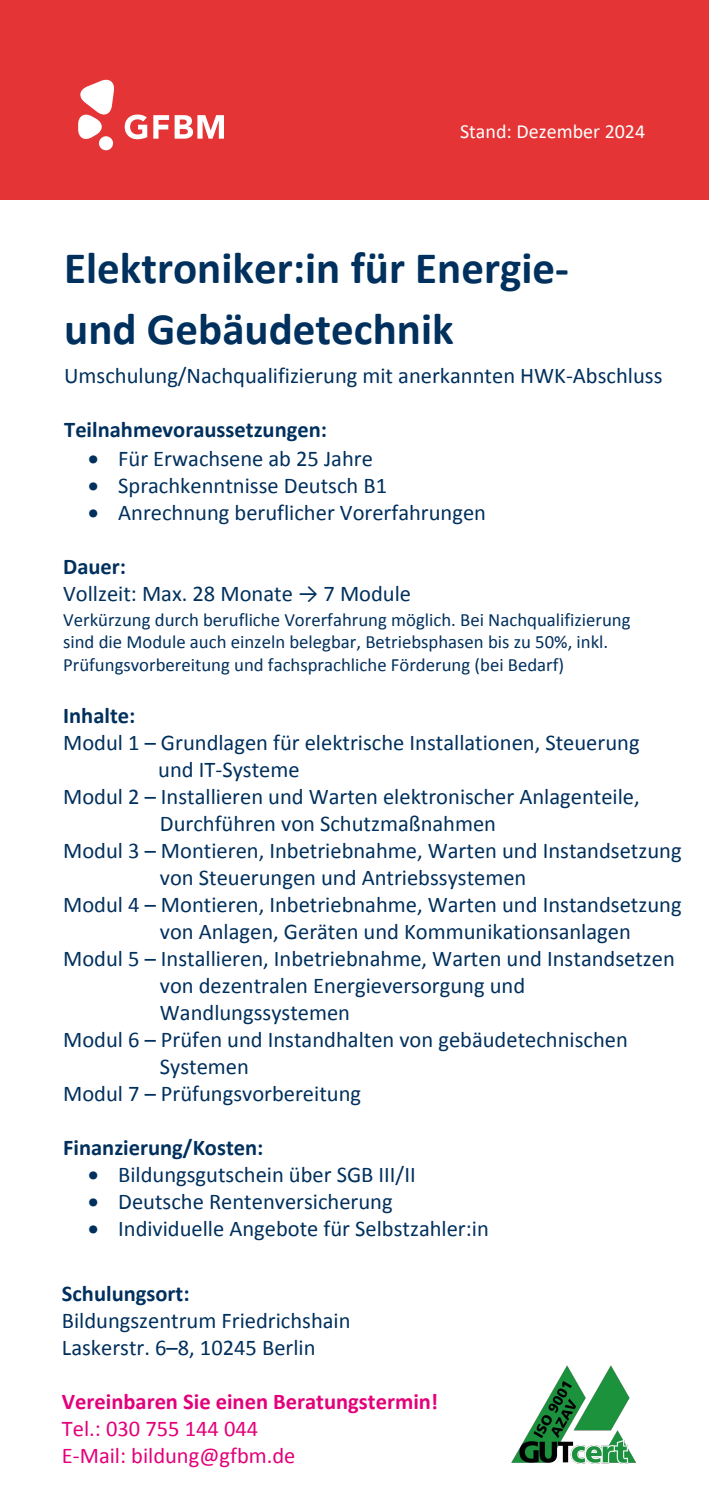
<style>
.page{position:relative;width:709px;height:1503px;background:#fff}
.page>*{position:absolute;margin:0;border:0;box-sizing:border-box;transform-origin:0 0}
.t1{font:700 45px/60.8px "Calibri";color:#00305d}
.t2{font:22.5px/27px "Calibri";color:#00305d}
.t3{font:700 22.5px "Calibri";color:#00305d}
.t4{font:22.5px/27px "Calibri";color:#e3007a}
.t5{font:700 22.5px "Calibri";color:#e3007a}
.t6{font:20px "Calibri";color:#fff}
.t7{font:18.75px/22.5px "Calibri";color:#00305d}
.s1{font-style:inherit}
</style>
<div class="page">
<div style="left:0;top:0;width:709px;height:200px;background:#e43435"></div>
<svg style="left:125px;top:115px;width:22px;height:24px"></svg>
<svg style="left:153px;top:115px;width:16px;height:24px"></svg>
<svg style="left:175px;top:115px;width:49px;height:24px"></svg>
<svg style="left:78px;top:79px;width:36px;height:62px"></svg>
<svg style="left:98px;top:136px;width:15px;height:15px"></svg>
<img style="left:511px;top:1365px;width:125px;height:99px">
<p class="t6" style="left:460px;top:119px;width:187px">Stand: Dezember 2024</p>
<h1 class="t1" style="left:64px;top:238px;width:506px">Elektroniker<span class="s1">:</span>in für Energie&shy;und Gebäudetechnik</h1>
<p class="t2" style="left:64px;top:362px;width:600px">Umschulung/Nachqualifizierung mit anerkannten HWK-Abschluss</p>
<p class="t3" style="left:64px;top:415px;width:264px">Teilnahmevoraussetzungen:</p>
<p class="t2" style="left:88px;top:445px;width:286px">• Für Erwachsene ab 25 Jahre</p>
<p class="t2" style="left:88px;top:472px;width:300px">• Sprachkenntnisse Deutsch B1</p>
<p class="t2" style="left:88px;top:499px;width:399px">• Anrechnung beruflicher Vorerfahrungen</p>
<p class="t3" style="left:63px;top:552px;width:64px">Dauer:</p>
<p class="t2" style="left:63px;top:580px;width:349px">Vollzeit: Max. 28 Monate → 7 Module</p>
<p class="t7" style="left:63px;top:608px;width:569px">Verkürzung durch berufliche Vorerfahrung möglich. Bei Nachqualifizierung sind die Module auch einzeln belegbar, Betriebsphasen bis zu 50%, inkl.<br>Prüfungsvorbereitung und fachsprachliche Förderung (bei Bedarf)</p>
<p class="t3" style="left:63px;top:701px;width:74px">Inhalte:</p>
<p class="t2" style="left:63px;top:729px;width:578px">Modul 1 – Grundlagen für elektrische Installationen, Steuerung</p>
<p class="t2" style="left:158px;top:756px;width:143px">und IT-Systeme</p>
<p class="t2" style="left:63px;top:783px;width:578px">Modul 2 – Installieren und Warten elektronischer Anlagenteile,</p>
<p class="t2" style="left:160px;top:810px;width:338px">Durchführen von Schutzmaßnahmen</p>
<p class="t2" style="left:63px;top:837px;width:620px">Modul 3 – Montieren, Inbetriebnahme, Warten und Instandsetzung</p>
<p class="t2" style="left:160px;top:864px;width:368px">von Steuerungen und Antriebssystemen</p>
<p class="t2" style="left:63px;top:891px;width:620px">Modul 4 – Montieren, Inbetriebnahme, Warten und Instandsetzung</p>
<p class="t2" style="left:160px;top:918px;width:472px">von Anlagen, Geräten und Kommunikationsanlagen</p>
<p class="t2" style="left:63px;top:945px;width:613px">Modul 5 – Installieren, Inbetriebnahme, Warten und Instandsetzen</p>
<p class="t2" style="left:160px;top:972px;width:367px">von dezentralen Energieversorgung und</p>
<p class="t2" style="left:160px;top:999px;width:192px">Wandlungssystemen</p>
<p class="t2" style="left:63px;top:1026px;width:566px">Modul 6 – Prüfen und Instandhalten von gebäudetechnischen</p>
<p class="t2" style="left:160px;top:1053px;width:91px">Systemen</p>
<p class="t2" style="left:63px;top:1080px;width:299px">Modul 7 – Prüfungsvorbereitung</p>
<p class="t3" style="left:63px;top:1133px;width:202px">Finanzierung/Kosten:</p>
<p class="t2" style="left:88px;top:1161px;width:329px">• Bildungsgutschein über SGB III/II</p>
<p class="t2" style="left:88px;top:1188px;width:306px">• Deutsche Rentenversicherung</p>
<p class="t2" style="left:88px;top:1215px;width:402px">• Individuelle Angebote für Selbstzahler:in</p>
<p class="t3" style="left:62px;top:1278px;width:129px">Schulungsort:</p>
<p class="t2" style="left:62px;top:1306px;width:290px">Bildungszentrum Friedrichshain<br>Laskerstr. 6–8, 10245 Berlin</p>
<p class="t5" style="left:62px;top:1386px;width:378px">Vereinbaren Sie einen Beratungstermin!</p>
<p class="t4" style="left:62px;top:1414px;width:235px">Tel.: 030 755 144 044<br>E-Mail: bildung@gfbm.de</p>
</div>
